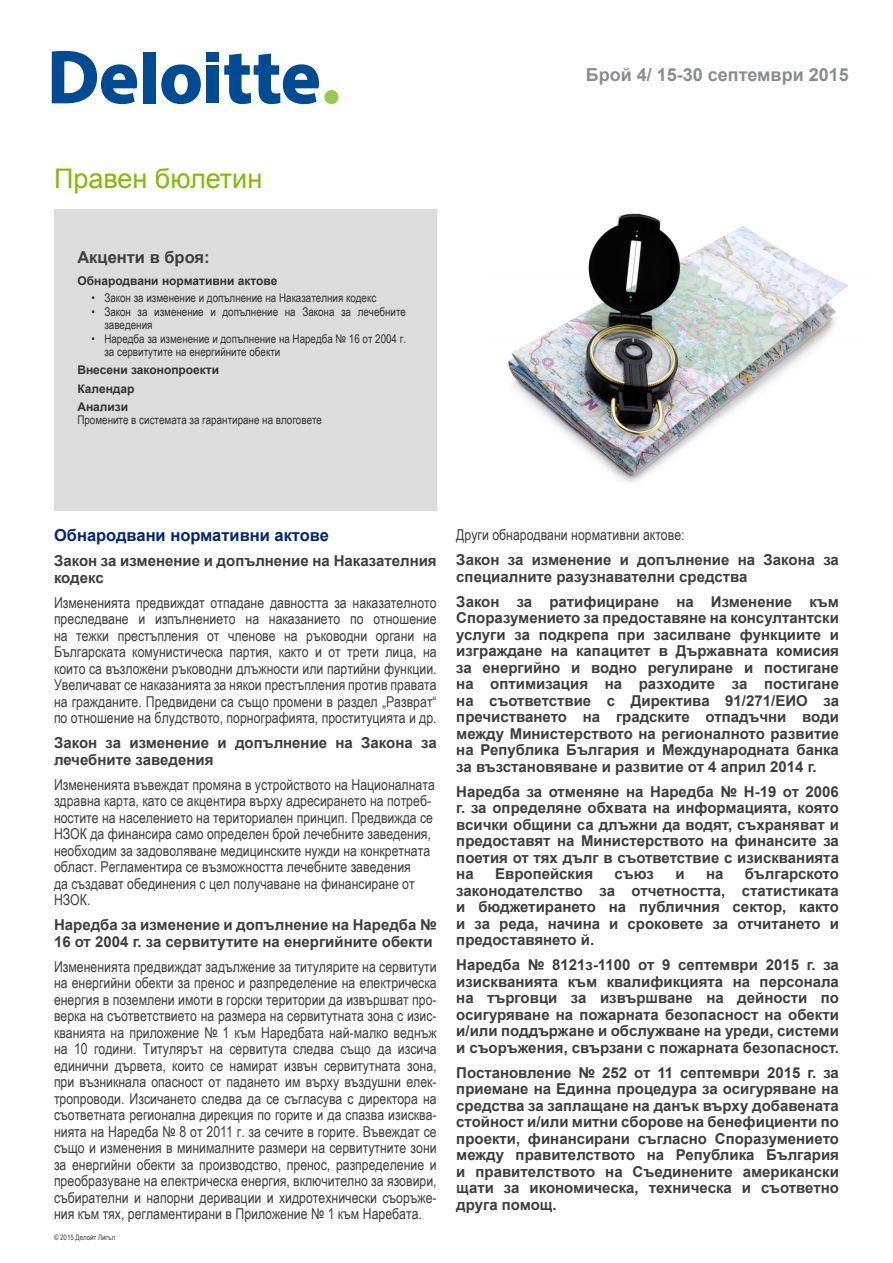
<style>
.page{position:relative;width:893px;height:1263px;background:#fff}
.page>*{position:absolute;margin:0;border:0;box-sizing:border-box;transform-origin:0 0}
.t1{font:27px "Arial";color:#81bc00}
.Bold_9pt_Text{font:700 18px "Arial";color:#8a8c8f}
.Paragraph_Style_3{font:700 16.5px "Arial";color:#002776}
.t2{font:700 16.5px "Arial";color:#3e3e3f}
.Style_1{font:700 15px/16.5px "Arial";color:#3e3e3f;text-align:justify}
.List_Paragraph{font:15px/16.5px "Arial Narrow";color:#3e3e3f}
.Style_1-2{font:15px/16.5px "Arial Narrow";color:#3e3e3f;text-align:justify}
.t3{font:12px/13.5px "Arial Narrow";color:#313131}
.t4{font:700 12px "Arial";color:#313131}
.t5{font:7.5px "Arial Narrow";color:#3e3e3f}
</style>
<div class="page">
<div style="left:54px;top:209px;width:383px;height:302px;background:#dcdcdc"></div>
<div style="left:143px;top:52px;width:13px;height:51px;background:#014a94"></div>
<svg style="left:161px;top:64px;width:40px;height:40px"></svg>
<div style="left:206px;top:65px;width:13px;height:38px;background:#014a94"></div>
<div style="left:206px;top:52px;width:13px;height:10px;background:#014a94"></div>
<svg style="left:224px;top:54px;width:95px;height:50px"></svg>
<div style="left:324px;top:90px;width:14px;height:14px;background:#97ca49;border-radius:50%"></div>
<svg style="left:52px;top:51px;width:85px;height:53px"></svg>
<img style="left:507px;top:213px;width:341px;height:269px">
<p class="t1" style="left:54px;top:161px;width:210px">Правен бюлетин</p>
<p class="t2" style="left:77px;top:246px;width:134px">Акценти в броя:</p>
<p class="t4" style="left:77px;top:272px;width:201px">Обнародвани нормативни актове</p>
<p class="t3" style="left:92px;top:291px;width:286px">• Закон за изменение и допълнение на Наказателния кодекс</p>
<p class="t3" style="left:104px;top:304px;width:303px;text-indent:-13px">• Закон за изменение и допълнение на Закона за лечебните заведения</p>
<p class="t3" style="left:104px;top:331px;width:303px;text-indent:-13px">• Наредба за изменение и допълнение на Наредба № 16 от 2004 г. за сервитутите на енергийните обекти</p>
<p class="t4" style="left:77px;top:362px;width:143px">Внесени законопроекти</p>
<p class="t4" style="left:77px;top:381px;width:59px">Календар</p>
<p class="t4" style="left:77px;top:398px;width:52px">Анализи</p>
<p class="t3" style="left:77px;top:413px;width:246px">Промените в системата за гарантиране на влоговете</p>
<p class="Bold_9pt_Text" style="left:586px;top:62px;width:265px">Брой 4/ 15-30 септември 2015</p>
<p class="Paragraph_Style_3" style="left:54px;top:524px;width:276px">Обнародвани нормативни актове</p>
<p class="Style_1" style="left:54px;top:553px;width:384px">Закон за изменение и допълнение на Наказателния кодекс</p>
<p class="Style_1-2" style="left:54px;top:594px;width:384px">Измененията предвиждат отпадане давността за наказателното преследване и изпълнението на наказанието по отношение на тежки престъпления от членове на ръководни органи на Българската комунистическа партия, както и от трети лица, на които са възложени ръководни длъжности или партийни функции.<br>Увеличават се наказанията за някои престъпления против правата на гражданите. Предвидени са също промени в раздел „Разврат“ по отношение на блудството, порнографията, проституцията и др.</p>
<p class="Style_1" style="left:54px;top:735px;width:384px">Закон за изменение и допълнение на Закона за лечебните заведения</p>
<p class="List_Paragraph" style="left:54px;top:776px;width:382px">Измененията въвеждат промяна в устройството на Националната здравна карта, като се акцентира върху адресирането на потреб&shy;ностите на населението на териториален принцип. Предвижда се НЗОК да финансира само определен брой лечебните заведения, необходим за задоволяване медицинските нужди на конкретната област. Регламентира се възможността лечебните заведения<br>да създават обединения с цел получаване на финансиране от НЗОК.</p>
<p class="Style_1" style="left:54px;top:917px;width:384px">Наредба за изменение и допълнение на Наредба №<br>16 от 2004 г. за сервитутите на енергийните обекти</p>
<p class="List_Paragraph" style="left:54px;top:958px;width:384px;text-align:justify">Измененията предвиждат задължение за титулярите на сервитути на енергийни обекти за пренос и разпределение на електрическа енергия в поземлени имоти в горски територии да извършват про&shy;верка на съответствието на размера на сервитутната зона с изис&shy;кванията на приложение № 1 към Наредбата най-малко веднъж на 10 години. Титулярът на сервитута следва също да изсича единични дървета, които се намират извън сервитутната зона, при възникнала опасност от падането им върху въздушни елек&shy;тропроводи. Изсичането следва да се съгласува с директора на съответната регионална дирекция по горите и да спазва изисква&shy;нията на Наредба № 8 от 2011 г. за сечите в горите. Въвеждат се също и изменения в минималните размери на сервитутните зони за енергийни обекти за производство, пренос, разпределение и преобразуване на електрическа енергия, включително за язовири, събирателни и напорни деривации и хидротехнически съоръже&shy;ния към тях, регламентирани в Приложение № 1 към Наребата.</p>
<p class="t5" style="left:54px;top:1232px;width:63px">© 2015 Делойт Лигъл</p>
<p class="List_Paragraph" style="left:456px;top:526px;width:230px">Други обнародвани нормативни актове:</p>
<p class="Style_1" style="left:456px;top:552px;width:384px">Закон за изменение и допълнение на Закона за специалните разузнавателни средства</p>
<p class="Style_1" style="left:456px;top:594px;width:384px">Закон за ратифициране на Изменение към Споразумението за предоставяне на консултантски услуги за подкрепа при засилване функциите и изграждане на капацитет в Държавната комисия за енергийно и водно регулиране и постигане на оптимизация на разходите за постигане на съответствие с Директива 91/271/ЕИО за пречистването на градските отпадъчни води между Министерството на регионалното развитие на Република България и Международната банка за възстановяване и развитие от 4 април 2014 г.</p>
<p class="Style_1" style="left:456px;top:784px;width:384px">Наредба за отменяне на Наредба № Н-19 от 2006 г. за определяне обхвата на информацията, която всички общини са длъжни да водят, съхраняват и предоставят на Министерството на финансите за поетия от тях дълг в съответствие с изискванията на</p>
<p class="Style_1" style="left:456px;top:866px;width:384px;text-indent:289px">българското законодателство за отчетността, статистиката и бюджетирането на публичния сектор, както и за реда, начина и сроковете за отчитането и предоставянето й.</p>
<p class="Style_1" style="left:456px;top:957px;width:384px">Наредба № 8121з-1100 от 9 септември 2015 г. за изискванията към квалификцията на персонала на търговци за извършване на дейности по осигуряване на пожарната безопасност на обекти и/или поддържане и обслужване на уреди, системи и съоръжения, свързани с пожарната безопасност.</p>
<p class="Style_1" style="left:456px;top:1065px;width:384px">Постановление № 252 от 11 септември 2015 г. за приемане на Единна процедура за осигуряване на средства за заплащане на данък върху добавената стойност и/или митни сборове на бенефициенти по проекти, финансирани съгласно Споразумението между правителството на Република България и правителството на Съединените американски щати за икономическа, техническа и съответно друга помощ.</p>
<p class="Style_1" style="left:495px;top:866px;width:99px">Европейския</p>
<p class="Style_1" style="left:615px;top:866px;width:41px">съюз</p>
<p class="Style_1" style="left:675px;top:866px;width:11px">и</p>
<p class="Style_1" style="left:706px;top:866px;width:19px">на</p>
</div>
